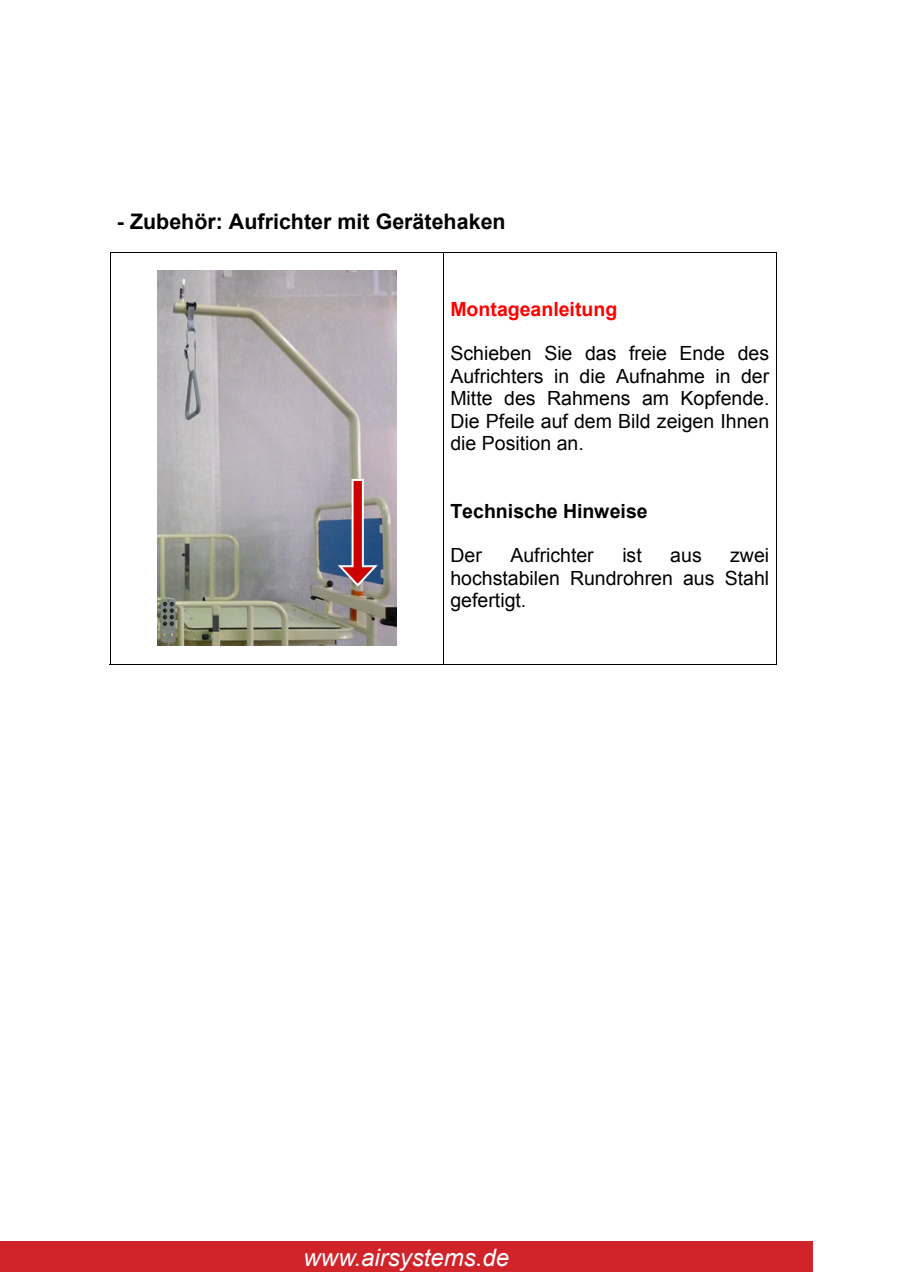
<style>
.page{position:relative;width:898px;height:1272px;background:#fff}
.page>*{position:absolute;margin:0;border:0;box-sizing:border-box;transform-origin:0 0}
.t1{font:italic 24px "Arial";color:#fff}
.t2{font:700 21.45px "Arial";color:#000}
.t3{font:19.5px/22.4px "Arial";color:#000;text-align:justify}
.t4{font:700 19.5px "Arial";color:#000}
.t5{font:700 19.5px "Arial";color:#f00}
</style>
<div class="page">
<div style="left:0;top:1241px;width:812px;height:30px;background:#d1232a"></div>
<img style="left:157px;top:271px;width:239px;height:374px">
<hr style="left:110px;top:252px;width:666px;height:1px;background:#000">
<hr style="left:110px;top:253px;width:1px;height:411px;background:#000">
<hr style="left:110px;top:663px;width:333px;height:1px;background:#000">
<hr style="left:443px;top:253px;width:1px;height:411px;background:#000">
<hr style="left:444px;top:663px;width:331px;height:1px;background:#000">
<hr style="left:775px;top:253px;width:1px;height:411px;background:#000">
<svg style="left:337px;top:478px;width:43px;height:110px;background:#8b6d80"></svg>
<p class="t2" style="left:117px;top:207px;width:390px">- Zubehör: Aufrichter mit Gerätehaken</p>
<p class="t5" style="left:450px;top:296px;width:168px">Montageanleitung</p>
<p class="t3" style="left:450px;top:342px;width:320px">Schieben Sie das freie Ende des Aufrichters in die Aufnahme in der Mitte des Rahmens am Kopfende.<br>Die Pfeile auf dem Bild zeigen Ihnen die Position an.</p>
<p class="t4" style="left:450px;top:497px;width:199px">Technische Hinweise</p>
<p class="t3" style="left:450px;top:544px;width:33px">Der</p>
<p class="t3" style="left:510px;top:544px;width:85px">Aufrichter</p>
<p class="t3" style="left:622px;top:544px;width:21px">ist</p>
<p class="t3" style="left:670px;top:544px;width:33px">aus</p>
<p class="t3" style="left:450px;top:544px;width:320px;text-indent:280px">zwei hochstabilen Rundrohren aus Stahl gefertigt.</p>
<p class="t1" style="left:303px;top:1241px;width:207px">www.airsystems.de</p>
</div>
